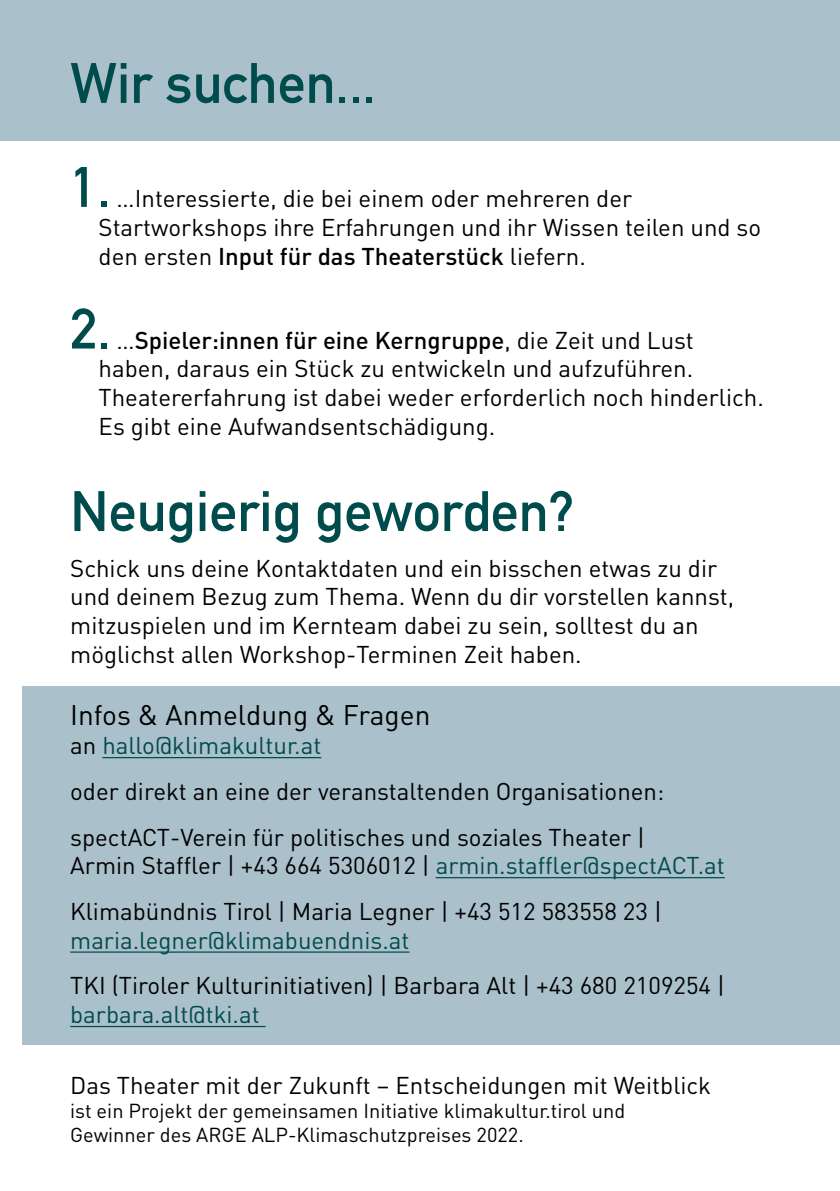
<style>
.page{position:relative;width:840px;height:1191px;background:#fff}
.page>*{position:absolute;margin:0;border:0;box-sizing:border-box;transform-origin:0 0}
.t1{font:56px/104px "DIN Mittelschrift Alternate";color:#004b4b}
.t2{font:28px "DIN";color:#000}
.t3{font:24px/28.8px "DIN";color:#000}
.t4{font:24px "DIN";color:#004b4b}
.t5{font:20px/24px "DIN";color:#000}
.s1{font-weight:500}
.s2{color:#004b4b}
</style>
<div class="page">
<div style="left:0;top:0;width:839px;height:141px;background:#aac0cb"></div>
<div style="left:23px;top:686px;width:816px;height:359px;background:#aac0cb"></div>
<hr style="left:102px;top:757px;width:219px;height:1px;background:#004b4b">
<hr style="left:435px;top:877px;width:289px;height:1px;background:#004b4b">
<hr style="left:70px;top:951px;width:339px;height:1px;background:#004b4b">
<hr style="left:70px;top:1026px;width:195px;height:1px;background:#004b4b">
<h1 class="t1" style="left:70px;top:31px;width:307px">Wir suchen...<br>1.</h1>
<p class="t3" style="left:99px;top:183px;width:663px;text-indent:18px">…Interessierte, die bei einem oder mehreren der<br>Startworkshops ihre Erfahrungen und ihr Wissen teilen und so den ersten <span class="s1">Input für das Theaterstück</span> liefern.</p>
<h1 class="t1" style="left:70px;top:276px;width:42px">2.</h1>
<p class="t3" style="left:99px;top:325px;width:666px;text-indent:18px">…<span class="s1">Spieler:innen für eine Kerngruppe</span>, die Zeit und Lust haben, daraus ein Stück zu entwickeln und aufzuführen.<br>Theatererfahrung ist dabei weder erforderlich noch hinderlich.<br>Es gibt eine Aufwandsentschädigung.</p>
<h1 class="t1" style="left:70px;top:459px;width:505px">Neugierig geworden?</h1>
<p class="t3" style="left:70px;top:553px;width:665px">Schick uns deine Kontaktdaten und ein bisschen etwas zu dir und deinem Bezug zum Thema. Wenn du dir vorstellen kannst, mitzuspielen und im Kernteam dabei zu sein, solltest du an möglichst allen Workshop-Terminen Zeit haben.</p>
<p class="t2" style="left:70px;top:698px;width:361px">Infos &amp; Anmeldung &amp; Fragen</p>
<p class="t3" style="left:70px;top:722px;width:595px;line-height:45.6px">an <span class="s2">hallo@klimakultur.at<br></span>oder direkt an eine der veranstaltenden Organisationen: spectACT-Verein für politisches und soziales Theater |</p>
<p class="t3" style="left:70px;top:842px;width:655px;line-height:45.6px">Armin Staffler | +43 664 5306012 | <span class="s2">armin.staffler@spectACT.at<br></span>Klimabündnis Tirol | Maria Legner | +43 512 583558 23 |</p>
<p class="t4" style="left:70px;top:925px;width:340px">maria.legner@klimabuendnis.at</p>
<p class="t3" style="left:70px;top:971px;width:656px">TKI (Tiroler Kulturinitiativen) | Barbara Alt | +43 680 2109254 |</p>
<p class="t4" style="left:70px;top:999px;width:191px">barbara.alt@tki.at</p>
<p class="t3" style="left:70px;top:1070px;width:642px">Das Theater mit der Zukunft – Entscheidungen mit Weitblick</p>
<p class="t5" style="left:70px;top:1098px;width:556px">ist ein Projekt der gemeinsamen Initiative klimakultur.tirol und<br>Gewinner des ARGE ALP-Klimaschutzpreises 2022.</p>
</div>
